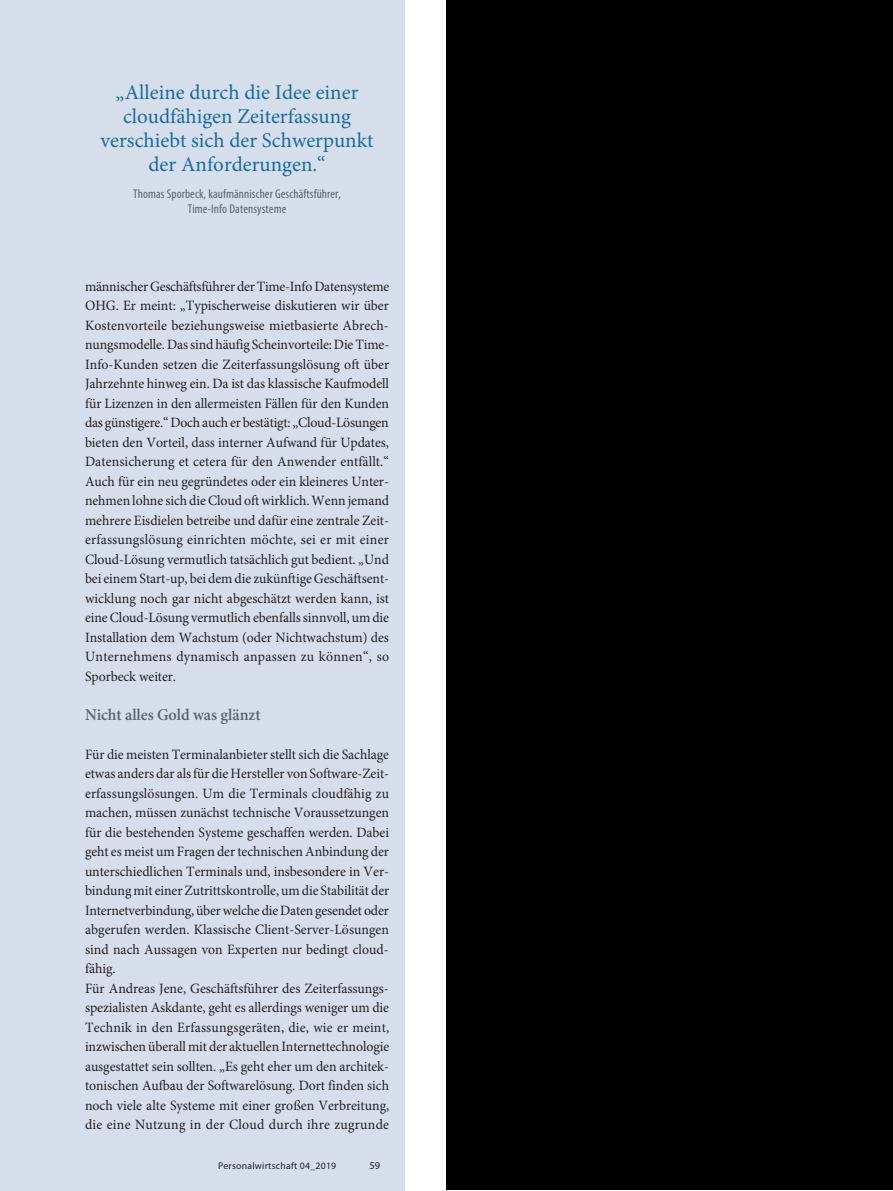
<style>
.page{position:relative;width:893px;height:1191px;background:#fff}
.page>*{position:absolute;margin:0;border:0;box-sizing:border-box;transform-origin:0 0}
.t1{font:21px/24px "Minion Pro";color:#146d9e;text-align:center}
.t2{font:600 16.5px "Minion Pro";letter-spacing:-.005em;color:#5b666a}
.t3{font:14.25px/19.5px "Minion Pro";letter-spacing:-.005em;color:#231f20;text-align:justify}
.t4{font:condensed 12.75px/14.2px "Myriad Pro";letter-spacing:.01em;color:#53656e;text-align:center}
.t5{font:10.5px "Myriad Pro";color:#231f20}
.t6{font:9.75px "Myriad Pro";letter-spacing:.025em;color:#231f20}
</style>
<div class="page">
<div style="left:0;top:0;width:405px;height:1191px;background:#d7deeb"></div>
<div style="left:446px;top:0;width:447px;height:1189px;background:#000"></div>
<h1 class="t1" style="left:101px;top:81px;width:275px">„Alleine durch die Idee einer cloudfähigen Zeiterfassung verschiebt sich der Schwerpunkt der Anforderungen.“</h1>
<p class="t4" style="left:133px;top:187px;width:209px">Thomas Sporbeck, kaufmännischer Geschäftsführer,<br>Time-Info Datensysteme</p>
<p class="t3" style="left:85px;top:276px;width:306px">männischer Geschäftsführer der Time-Info Datensysteme OHG. Er meint: „Typischerweise diskutieren wir über Kostenvorteile beziehungsweise mietbasierte Abrech&shy;nungsmodelle. Das sind häufig Scheinvorteile: Die Time-Info-Kunden setzen die Zeiterfassungslösung oft über Jahrzehnte hinweg ein. Da ist das klassische Kaufmodell für Lizenzen in den allermeisten Fällen für den Kunden das günstigere.“ Doch auch er bestätigt: „Cloud-Lösungen bieten den Vorteil, dass interner Aufwand für Updates, Datensicherung et cetera für den Anwender entfällt.“ Auch für ein neu gegründetes oder ein kleineres Unter&shy;nehmen lohne sich die Cloud oft wirklich. Wenn jemand mehrere Eisdielen betreibe und dafür eine zentrale Zeit&shy;erfassungslösung einrichten möchte, sei er mit einer Cloud-Lösung vermutlich tatsächlich gut bedient. „Und bei einem Start-up, bei dem die zukünftige Geschäftsent&shy;wicklung noch gar nicht abgeschätzt werden kann, ist eine Cloud-Lösung vermutlich ebenfalls sinnvoll, um die Installation dem Wachstum (oder Nichtwachstum) des Unternehmens dynamisch anpassen zu können“, so Sporbeck weiter.</p>
<p class="t2" style="left:85px;top:703px;width:177px">Nicht alles Gold was glänzt</p>
<p class="t3" style="left:85px;top:744px;width:306px;text-align:left">Für die meisten Terminalanbieter stellt sich die Sachlage etwas anders dar als für die Hersteller von Software-Zeit&shy;erfassungslösungen. Um die Terminals cloudfähig zu machen, müssen zunächst technische Voraussetzungen für die bestehenden Systeme geschaffen werden. Dabei geht es meist um Fragen der technischen Anbindung der unterschiedlichen Terminals und, insbesondere in Ver&shy;bindung mit einer Zutrittskontrolle, um die Stabilität der Internetverbindung, über welche die Daten gesendet oder abgerufen werden. Klassische Client-Server-Lösungen sind nach Aussagen von Experten nur bedingt cloud&shy;fähig.<br>Für Andreas Jene, Geschäftsführer des Zeiterfassungs&shy;spezialisten Askdante, geht es allerdings weniger um die Technik in den Erfassungsgeräten, die, wie er meint, inzwischen überall mit der aktuellen Internettechnologie ausgestattet sein sollten. „Es geht eher um den architek&shy;tonischen Aufbau der Softwarelösung. Dort finden sich noch viele alte Systeme mit einer großen Verbreitung, die eine Nutzung in der Cloud durch ihre zugrunde</p>
<p class="t6" style="left:218px;top:1160px;width:120px">Personalwirtschaft 04_2019</p>
<p class="t5" style="left:369px;top:1159px;width:12px">59</p>
</div>
